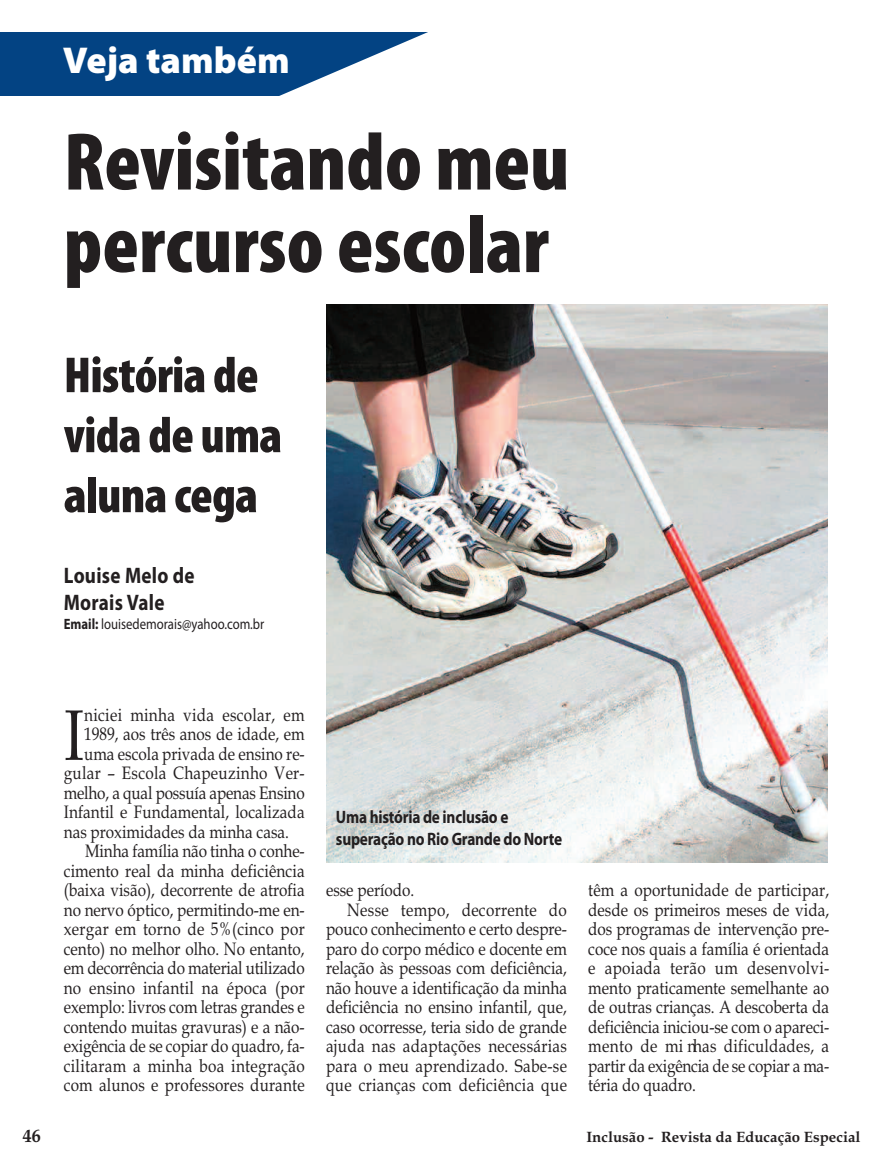
<style>
.page{position:relative;width:893px;height:1170px;background:#fff}
.page>*{position:absolute;margin:0;border:0;box-sizing:border-box;transform-origin:0 0}
.t1{font:900 condensed 82.5px/82.5px "Myriad Pro";color:#231f20}
.t2{font:71.55px "Book Antiqua";color:#231f20;scale:.85 1}
.t3{font:900 condensed 51px/60px "Myriad Pro";letter-spacing:-.015em;color:#231f20}
.t4{font:900 37.5px "Myriad Pro";color:#fff}
.t5{font:700 22.5px/27px "Myriad Pro";letter-spacing:.015em;color:#231f20;scale:.85 1}
.t6{font:18px/19.5px "Book Antiqua";color:#231f20;text-align:justify;scale:.85 1}
.t7{font:18px "Book Antiqua";letter-spacing:.02em;color:#231f20;scale:.85 1}
.t8{font:700 18px/21.6px "Myriad Pro";letter-spacing:-.015em;color:#231f20;scale:.85 1}
.t9{font:700 18px "Book Antiqua";color:#231f20}
.t10{font:700 15px "Book Antiqua";color:#231f20}
.t11{font:15px "Myriad Pro";color:#231f20;scale:.85 1}
.s1{font-weight:700}
</style>
<div class="page">
<div style="left:0;top:32px;width:440px;height:64px;background:#034383"></div>
<svg style="left:279px;top:32px;width:161px;height:64px"></svg>
<img style="left:326px;top:304px;width:501px;height:558px">
<h3 class="t4" style="left:63px;top:46px;width:228px">Veja também</h3>
<h1 class="t1" style="left:64px;top:128px;width:507px">Revisitando meu percurso escolar</h1>
<h3 class="t3" style="left:64px;top:349px;width:220px">História de vida de uma aluna cega</h3>
<p class="t5" style="left:64px;top:563px;width:156px">Louise Melo de<br>Morais Vale</p>
<p class="t11" style="left:64px;top:617px;width:237px"><span class="s1">Email:</span> louisedemorais@yahoo.com.br</p>
<h2 class="t2" style="left:64px;top:693px;width:26px">I</h2>
<p class="t7" style="left:84px;top:704px;width:261px">niciei minha vida escolar, em</p>
<p class="t6" style="left:84px;top:724px;width:261px">1989, aos três anos de idade, em</p>
<p class="t6" style="left:84px;top:743px;width:261px">uma escola privada de ensino re-</p>
<p class="t7" style="left:64px;top:762px;width:285px">gular – Escola Chapeuzinho Ver-</p>
<p class="t6" style="left:64px;top:782px;width:285px">melho, a qual possuía apenas Ensino</p>
<p class="t6" style="left:64px;top:802px;width:285px">Infantil e Fundamental, localizada</p>
<p class="t6" style="left:64px;top:821px;width:266px">nas proximidades da minha casa.</p>
<p class="t6" style="left:85px;top:841px;width:260px">Minha família não tinha o co nhe -</p>
<p class="t6" style="left:64px;top:860px;width:285px">cimento real da minha deficiência</p>
<p class="t6" style="left:64px;top:880px;width:285px">(baixa visão), decorrente de atrofia</p>
<p class="t6" style="left:64px;top:899px;width:285px">no nervo óptico, permitindo-me en-</p>
<p class="t7" style="left:64px;top:918px;width:285px">xergar em torno de 5%(cinco por</p>
<p class="t6" style="left:64px;top:938px;width:285px">cento) no melhor olho. No entanto,</p>
<p class="t6" style="left:64px;top:958px;width:285px">em decorrência do material utilizado</p>
<p class="t7" style="left:64px;top:977px;width:285px">no ensino infantil na época (por</p>
<p class="t6" style="left:64px;top:997px;width:285px">exemplo: livros com letras grandes e</p>
<p class="t6" style="left:64px;top:1016px;width:285px">contendo muitas gravuras) e a não-</p>
<p class="t6" style="left:64px;top:1036px;width:285px">exigência de se copiar do quadro, fa-</p>
<p class="t7" style="left:64px;top:1055px;width:285px">cilitaram a minha boa integração</p>
<p class="t6" style="left:64px;top:1075px;width:285px">com alunos e professores durante</p>
<p class="t8" style="left:336px;top:807px;width:268px">Uma história de inclusão e superação no Rio Grande do Norte</p>
<p class="t6" style="left:326px;top:880px;width:105px">esse período.</p>
<p class="t7" style="left:347px;top:899px;width:260px">Nesse tempo, decorrente do</p>
<p class="t6" style="left:326px;top:919px;width:285px">pouco conhecimento e certo despre-</p>
<p class="t6" style="left:326px;top:938px;width:285px">paro do corpo médico e docente em</p>
<p class="t6" style="left:326px;top:958px;width:285px">relação às pessoas com deficiência,</p>
<p class="t6" style="left:326px;top:977px;width:285px">não houve a identificação da minha</p>
<p class="t6" style="left:326px;top:997px;width:285px">deficiência no ensino infantil, que,</p>
<p class="t6" style="left:326px;top:1016px;width:285px">caso ocorresse, teria sido de grande</p>
<p class="t7" style="left:326px;top:1035px;width:285px">ajuda nas adaptações necessárias</p>
<p class="t7" style="left:326px;top:1054px;width:285px">para o meu aprendizado. Sabe-se</p>
<p class="t7" style="left:326px;top:1074px;width:285px">que crianças com deficiência que</p>
<p class="t6" style="left:588px;top:880px;width:285px">têm a oportunidade de participar, desde os primeiros meses de vida, dos programas de intervenção pre&shy;coce nos quais a família é orientada e apoiada terão um desenvolvi&shy;mento praticamente semelhante ao de outras crianças. A descoberta da deficiência iniciou-se com o apareci&shy;mento de mi nhas dificuldades, a partir da exigência de se copiar a ma&shy;téria do quadro.</p>
<p class="t9" style="left:23px;top:1125px;width:20px">46</p>
<p class="t10" style="left:586px;top:1127px;width:276px">Inclusão - Revista da Educação Especial</p>
</div>
